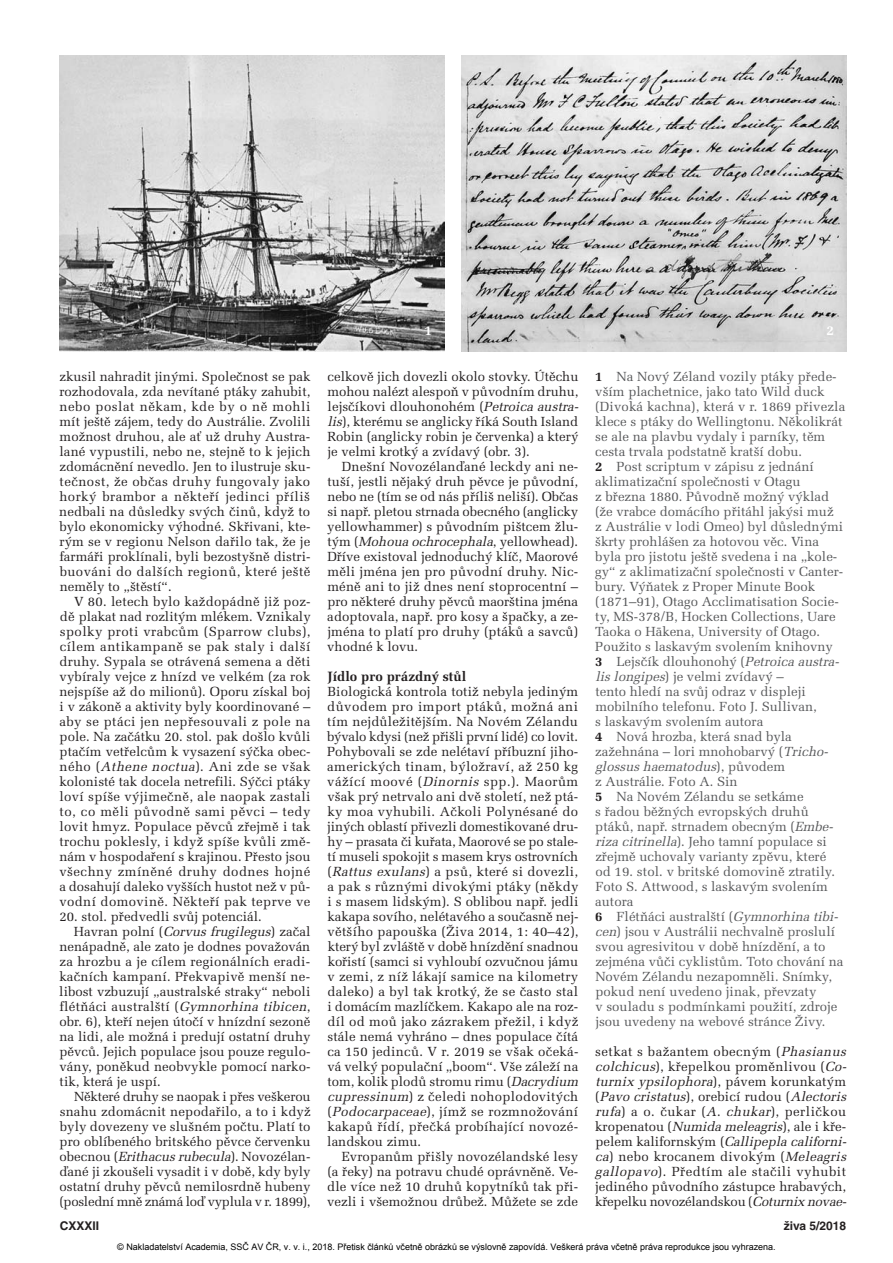
<style>
.page{position:relative;width:893px;height:1263px;background:#fff}
.page>*{position:absolute;margin:0;border:0;box-sizing:border-box;transform-origin:0 0}
.t1{font:700 13.5px "Melior CE";color:#231f20}
.t2{font:700 13.5px "Melior CE";color:#fff}
.t3{font:13.2px/15px "Melior CE";color:#231f20;text-align:justify}
.t4{font:13.2px/15px "Melior CE";color:#57585a}
.t5{font:13.2px/15px "Melior CE";letter-spacing:.02em;color:#231f20}
.t6{font:13.2px "Melior CE";letter-spacing:-.025em;color:#231f20}
.t7{font:700 12px "Helvetica CE";color:#231f20}
.t8{font:9px "Arial";color:#000}
.s1{font-style:italic}
.s2{font-weight:700;color:#231f20}
</style>
<div class="page">
<img style="left:461px;top:55px;width:385px;height:296px">
<img style="left:60px;top:55px;width:384px;height:296px">
<p class="t3" style="left:59px;top:371px;width:253px">zkusil nahradit jinými. Společnost se pak rozhodovala, zda nevítané ptáky zahubit, nebo poslat někam, kde by o ně mohli mít ještě zájem, tedy do Austrálie. Zvolili možnost druhou, ale ať už druhy Austra&shy;lané vypustili, nebo ne, stejně to k jejich zdomácnění nevedlo. Jen to ilustruje sku&shy;tečnost, že občas druhy fungovaly jako horký brambor a někteří jedinci příliš nedbali na důsledky svých činů, když to bylo ekonomicky výhodné. Skřivani, kte&shy;rým se v regionu Nelson dařilo tak, že je farmáři proklínali, byli bezostyšně distri&shy;buováni do dalších regionů, které ještě neměly to „štěstí“.</p>
<p class="t3" style="left:59px;top:596px;width:253px;text-indent:15px">V 80. letech bylo každopádně již poz - dě plakat nad rozlitým mlékem. Vznikaly spolky proti vrabcům (Sparrow clubs), cílem antikampaně se pak staly i další druhy. Sypala se otrávená semena a děti vybíraly vejce z hnízd ve velkém (za rok nejspíše až do milionů). Oporu získal boj i v zákoně a aktivity byly koordinované – aby se ptáci jen nepřesouvali z pole na pole. Na začátku 20. stol. pak došlo kvůli ptačím vetřelcům k vysazení sýčka obec&shy;ného (<span class="s1">Athene noctua</span>). Ani zde se však kolonisté tak docela netrefili. Sýčci ptáky loví spíše výjimečně, ale naopak zastali to, co měli původně sami pěvci – tedy lovit hmyz. Populace pěvců zřejmě i tak trochu poklesly, i když spíše kvůli změ&shy;nám v hospodaření s krajinou. Přesto jsou všechny zmíněné druhy dodnes hojné a dosahují daleko vyšších hustot než v pů - vodní domovině. Někteří pak teprve ve</p>
<p class="t3" style="left:59px;top:911px;width:204px">20. stol. předvedli svůj potenciál.</p>
<p class="t3" style="left:74px;top:926px;width:238px">Havran polní (<span class="s1">Corvusfrugilegus</span>) začal</p>
<p class="t3" style="left:60px;top:941px;width:252px">nenápadně, ale zato je dodnes považován</p>
<p class="t5" style="left:60px;top:956px;width:252px">za hrozbu a je cílem regionálních eradi-</p>
<p class="t3" style="left:59px;top:971px;width:252px">kačních kampaní. Překvapivě menší ne -</p>
<p class="t3" style="left:59px;top:986px;width:253px">libost vzbuzují „australské straky“ neboli</p>
<p class="t5" style="left:60px;top:1001px;width:252px">flétňáci australští (<span class="s1">Gymnorhina tibicen</span>,</p>
<p class="t3" style="left:60px;top:1016px;width:252px">obr. 6), kteří nejen útočí v hnízdní sezoně</p>
<p class="t3" style="left:60px;top:1031px;width:252px">na lidi, ale možná i predují ostatní druhy</p>
<p class="t3" style="left:60px;top:1046px;width:252px">pěvců. Jejich populace jsou pouze regulo-</p>
<p class="t3" style="left:60px;top:1061px;width:252px">vány, poněkud neobvykle pomocí narko-</p>
<p class="t3" style="left:60px;top:1076px;width:103px">tik, která je uspí.</p>
<p class="t3" style="left:74px;top:1091px;width:238px">Některé druhy se naopak i přes veškerou</p>
<p class="t3" style="left:60px;top:1106px;width:252px">snahu zdomácnit nepodařilo, a to i když</p>
<p class="t3" style="left:60px;top:1121px;width:252px">byly dovezeny ve slušném počtu. Platí to</p>
<p class="t3" style="left:60px;top:1136px;width:252px">pro oblíbeného britského pěvce červenku</p>
<p class="t3" style="left:60px;top:1151px;width:252px">obecnou (<span class="s1">Erithacusrubecula</span>). Novozélan-</p>
<p class="t3" style="left:60px;top:1166px;width:252px">ďané ji zkoušeli vysadit i v době, kdy byly</p>
<p class="t3" style="left:60px;top:1181px;width:252px">ostatní druhy pěvců nemilosrdně hubeny</p>
<p class="t6" style="left:60px;top:1197px;width:252px">(poslední mně známá loď vyplula v r. 1899),</p>
<p class="t2" style="left:425px;top:326px;width:9px">1</p>
<p class="t2" style="left:826px;top:326px;width:9px">2</p>
<p class="t4" style="left:595px;top:371px;width:252px"><span class="s2">1</span> Na Nový Zéland vozily ptáky přede&shy;vším plachetnice, jako tato Wild duck (Divoká kachna), která v r. 1869 přivezla klece s ptáky do Wellingtonu. Několikrát se ale na plavbu vydaly i parníky, těm cesta trvala podstatně kratší dobu.<br><span class="s2">2</span> Post scriptum v zápisu z jednání aklimatizační společnosti v Otagu<br>z března 1880. Původně možný výklad (že vrabce domácího přitáhl jakýsi muž<br>z Austrálie v lodi Omeo) byl důslednými škrty prohlášen za hotovou věc. Vina byla pro jistotu ještě svedena i na „kole&shy;gy“ z aklimatizační společnosti v Canter&shy;bury. Výňatek z Proper Minute Book (1871–91), Otago Acclimatisation Socie&shy;ty, MS-378/B, Hocken Collections, Uare Taoka o Hākena, University of Otago.<br>Použito s laskavým svolením knihovny<br><span class="s2">3</span> Lejsčík dlouhonohý (<span class="s1">Petroicaaustra&shy;lis longipes</span>) je velmi zvídavý –<br>tento hledí na svůj odraz v displeji mobilního telefonu. Foto J. Sullivan,<br>s laskavým svolením autora<br><span class="s2">4</span> Nová hrozba, která snad byla zažehnána – lori mnohobarvý (<span class="s1">Tricho&shy;glossus haematodus</span>) , p ů v o d e m<br>z Austrálie. Foto A. Sin<br><span class="s2">5</span> Na Novém Zélandu se setkáme<br>s řadou běžných evropských druhů ptáků, např. strnadem obecným (<span class="s1">Embe - rizacitrinella</span>). Jeho tamní populace si zřejmě uchovaly varianty zpěvu, které<br>od 19. stol. v britské domovině ztratily.<br>Foto S. Attwood, s laskavým svolením autora<br><span class="s2">6</span> Flétňáci australští (<span class="s1">Gymnorhinatibi&shy;cen</span>) jsou v Austrálii nechvalně proslulí svou agresivitou v době hnízdění, a to zejména vůči cyklistům. Toto chování na Novém Zélandu nezapomněli. Snímky, pokud není uvedeno jinak, převzaty<br>v souladu s podmínkami použití, zdroje jsou uvedeny na webové stránce Živy.</p>
<p class="t3" style="left:327px;top:371px;width:255px;text-align:left">celkově jich dovezli okolo stovky. Útěchu mohou nalézt alespoň v původním druhu, lejsčíkovi dlouhonohém (<span class="s1">Petroicaaustra&shy;lis</span>), kterému se anglicky říká South Island Robin (anglicky robin je červenka) a který je velmi krotký a zvídavý (obr. 3).</p>
<p class="t3" style="left:327px;top:461px;width:253px;text-indent:15px">Dnešní Novozélanďané leckdy ani ne - tuší, jestli nějaký druh pěvce je původní, nebo ne (tím se od nás příliš neliší). Občas si např. pletou strnada obecného (anglicky yellowhammer) s původním pištcem žlu&shy;t ý m ( <span class="s1">Mohoua ochrocephala</span>, y e l l o w h e a d ) .<br>Dříve existoval jednoduchý klíč, Maorové měli jména jen pro původní druhy. Nic&shy;méně ani to již dnes není stoprocentní – pro některé druhy pěvců maorština jména adoptovala, např. pro kosy a špačky, a ze - jména to platí pro druhy (ptáků a savců) vhodné k lovu.</p>
<p class="t1" style="left:327px;top:672px;width:140px">Jídlo pro prázdný stůl</p>
<p class="t3" style="left:327px;top:686px;width:255px;text-align:left">Biologická kontrola totiž nebyla jediným důvodem pro import ptáků, možná ani tím nejdůležitějším. Na Novém Zélandu bývalo kdysi (než přišli první lidé) co lovit.<br>Pohybovali se zde nelétaví příbuzní jiho - amerických tinam, býložraví, až 250 kg vážící moové (<span class="s1">Dinornis</span> spp.). Maorům však prý netrvalo ani dvě století, než ptá&shy;ky moa vyhubili. Ačkoli Polynésané do jiných oblastí přivezli domestikované dru&shy;hy – prasata či kuřata, Maorové se po stale - tí museli spokojit s masem krys ostrovních (<span class="s1">Rattus exulans</span>) a psů, které si dovezli, a pak s různými divokými ptáky (někdy i s masem lidským). S oblibou např. jedli kakapa sovího, nelétavého a současně nej&shy;většího papouška (Živa 2014, 1: 40–42), který byl zvláště v době hnízdění snadnou kořistí (samci si vy hloubí ozvučnou jámu v zemi, z níž lákají samice na kilometry daleko) a byl tak krotký, že se často stal i domácím mazlíčkem. Kakapo ale na roz&shy;díl od moů jako zázrakem přežil, i když stále nemá vyhráno – dnes populace čítá ca 150 jedinců. V r. 2019 se však očeká&shy;vá velký populační „boom“. Vše záleží na tom, kolik plodů stromu rimu (<span class="s1">Dacrydium cupressinum</span>) z čeledi nohoplodovitých (<span class="s1">Podocarpa ceae</span>), jímž se rozmnožování kakapů řídí, přečká probíhající novozé&shy;landskou zimu.</p>
<p class="t3" style="left:327px;top:1151px;width:252px;text-indent:14px">Evropanům přišly novozélandské lesy (a řeky) na potravu chudé oprávněně. Ve - dle více než 10 druhů kopytníků tak při&shy;vezli i všemožnou drůbež. Můžete se zde</p>
<p class="t5" style="left:595px;top:1046px;width:255px">setkat s bažantem obecným (<span class="s1">Phasianus colchicus</span>), křepelkou proměnlivou (<span class="s1">Co - turnix ypsilophora</span>) , p áv e m k o ru n k atý m ( <span class="s1">Pavo cristatus</span>) , o r e b i c í r u d o u ( <span class="s1">Alectoris rufa</span>) a o. čukar (<span class="s1">A</span>. <span class="s1">chukar</span>), perličkou kropenatou (<span class="s1">Numidameleagris</span>), ale i kře - pelem kalifornským (<span class="s1">Callipeplacaliforni&shy;ca</span>) nebo krocanem divokým (<span class="s1">Meleagris gallopavo</span>). Předtím ale stačili vyhubit jediného původního zástupce hrabavých, křepelku novozélandskou (<span class="s1">Coturnixnovae-</span></p>
<p class="t7" style="left:60px;top:1221px;width:41px">CXXXII</p>
<p class="t7" style="left:784px;top:1221px;width:64px">živa 5/2018</p>
<p class="t8" style="left:117px;top:1241px;width:660px">© Nakladatelství Academia, SSČ AV ČR, v. v. i., 2018. Přetisk článků včetně obrázků se výslovně zapovídá. Veškerá práva včetně práva reprodukce jsou vyhrazena.</p>
</div>
